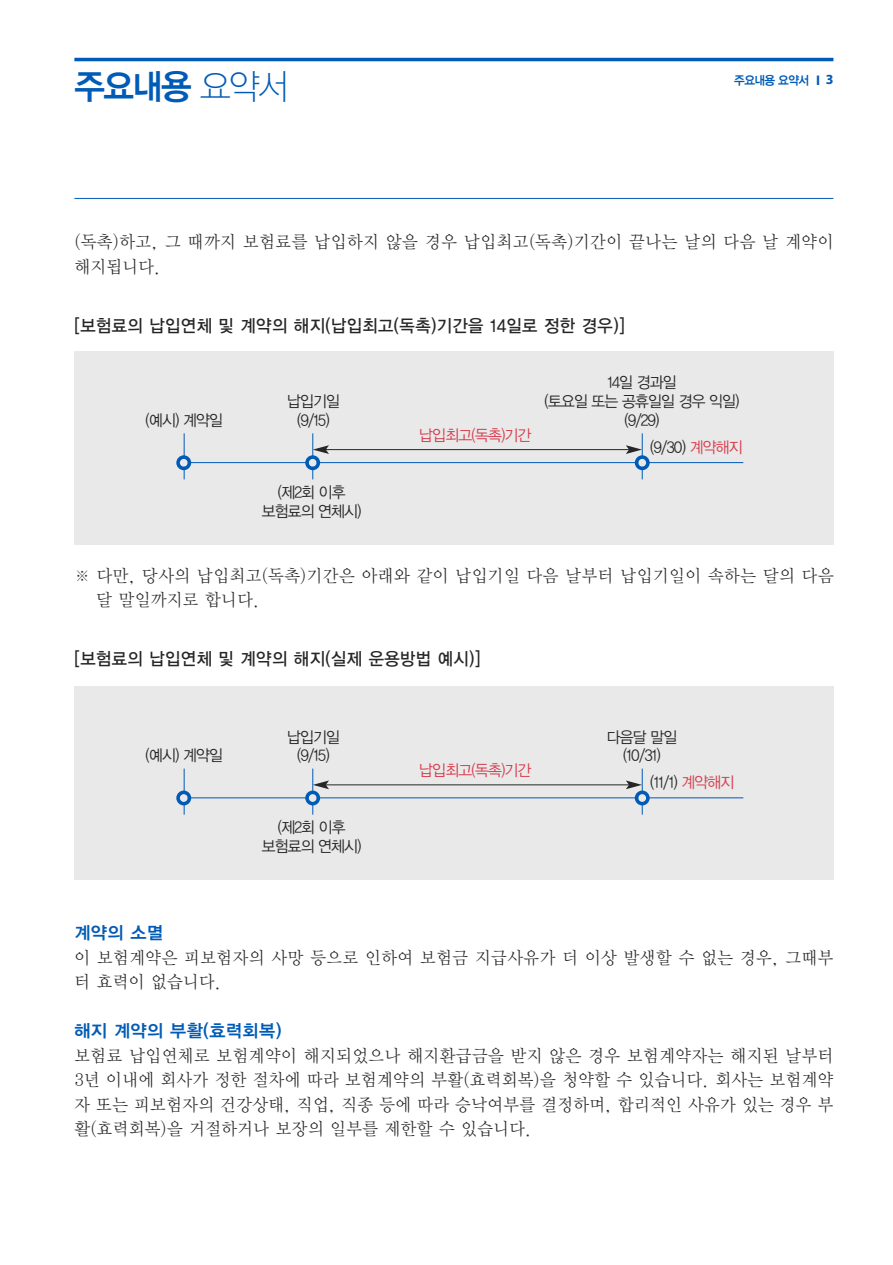
<style>
.page{position:relative;width:893px;height:1265px;background:#fff}
.page>*{position:absolute;margin:0;border:0;box-sizing:border-box;transform-origin:0 0}
.t1{font:35px "YDVYGO34";color:#005bb7;scale:.95 1}
.t2{font:17.5px/24.5px "YDVY Mj O32";letter-spacing:.03em;color:#272627;scale:.95 1}
.t3{font:17.5px "YDVYGO33";letter-spacing:.025em;color:#272627;scale:.95 1}
.t4{font:17.5px "YDVYGO34";letter-spacing:.025em;color:#005bb7}
.t5{font:15.75px/18.9px "YDVYGO32";letter-spacing:-.05em;color:#272627;text-align:center;scale:.95 1}
.t6{font:15.75px "YDVYGO32";letter-spacing:-.05em;color:#d73c4d;scale:.95 1}
.t7{font:12.25px "YDVYGO34";letter-spacing:-.05em;color:#005bb7;scale:.95 1}
.s1{font-family:"YDVYGO31"}
.s2{font-family:"Myriad Pro";font-weight:700;font-size:14px}
.s3{color:#d73c4d}
</style>
<div class="page">
<hr style="left:74px;top:198px;width:759px;height:1px;background:#005bb7">
<div style="left:74px;top:351px;width:759px;height:194px;background:#e9e9e9"></div>
<hr style="left:183px;top:462px;width:560px;height:1px;background:#005bb7">
<hr style="left:326px;top:449px;width:303px;height:1px;background:#272627">
<hr style="left:184px;top:433px;width:1px;height:46px;background:#005bb7">
<hr style="left:312px;top:433px;width:1px;height:46px;background:#005bb7">
<hr style="left:642px;top:433px;width:1px;height:46px;background:#005bb7">
<svg style="left:176px;top:455px;width:15px;height:15px"></svg>
<svg style="left:626px;top:445px;width:24px;height:25px"></svg>
<svg style="left:305px;top:445px;width:24px;height:25px"></svg>
<div style="left:74px;top:686px;width:759px;height:194px;background:#e9e9e9"></div>
<hr style="left:183px;top:797px;width:560px;height:1px;background:#005bb7">
<hr style="left:326px;top:784px;width:303px;height:1px;background:#272627">
<hr style="left:184px;top:769px;width:1px;height:46px;background:#005bb7">
<hr style="left:312px;top:769px;width:1px;height:46px;background:#005bb7">
<hr style="left:642px;top:769px;width:1px;height:46px;background:#005bb7">
<svg style="left:176px;top:791px;width:15px;height:14px"></svg>
<svg style="left:626px;top:780px;width:24px;height:25px"></svg>
<svg style="left:305px;top:780px;width:24px;height:25px"></svg>
<hr style="left:74px;top:58px;width:759px;height:3px;background:#005bb7">
<h1 class="t1" style="left:74px;top:67px;width:227px">주요내용 <span class="s1">요약서</span></h1>
<p class="t7" style="left:734px;top:73px;width:106px">주요내용 요약서 <span class="s2">I 3</span></p>
<p class="t2" style="left:74px;top:230px;width:800px">(독촉)하고, 그 때까지 보험료를 납입하지 않을 경우 납입최고(독촉)기간이 끝나는 날의 다음 날 계약이 해지됩니다.</p>
<p class="t3" style="left:74px;top:315px;width:581px">[보험료의 납입연체 및 계약의 해지(납입최고(독촉)기간을 14일로 정한 경우)]</p>
<p class="t5" style="left:145px;top:411px;width:83px">(예시) 계약일</p>
<p class="t5" style="left:287px;top:392px;width:57px">납입기일 (9/15)</p>
<p class="t5" style="left:262px;top:483px;width:107px">(제2회 이후 보험료의 연체시)</p>
<p class="t6" style="left:419px;top:426px;width:119px">납입최고(독촉)기간</p>
<p class="t5" style="left:544px;top:373px;width:207px">14일 경과일<br>(토요일 또는 공휴일일 경우 익일) (9/29)</p>
<p class="t5" style="left:650px;top:438px;width:99px">(9/30) <span class="s3">계약해지</span></p>
<p class="t2" style="left:97px;top:563px;width:777px;text-indent:-22px">※ 다만, 당사의 납입최고(독촉)기간은 아래와 같이 납입기일 다음 날부터 납입기일이 속하는 달의 다음 달 말일까지로 합니다.</p>
<p class="t3" style="left:74px;top:649px;width:429px">[보험료의 납입연체 및 계약의 해지(실제 운용방법 예시)]</p>
<p class="t5" style="left:145px;top:746px;width:83px">(예시) 계약일</p>
<p class="t5" style="left:287px;top:727px;width:57px">납입기일 (9/15)</p>
<p class="t5" style="left:262px;top:818px;width:107px">(제2회 이후 보험료의 연체시)</p>
<p class="t6" style="left:419px;top:762px;width:119px">납입최고(독촉)기간</p>
<p class="t5" style="left:607px;top:727px;width:76px">다음달 말일 (10/31)</p>
<p class="t5" style="left:650px;top:773px;width:90px">(11/1) <span class="s3">계약해지</span></p>
<p class="t4" style="left:74px;top:923px;width:90px">계약의 소멸</p>
<p class="t2" style="left:74px;top:945px;width:800px">이 보험계약은 피보험자의 사망 등으로 인하여 보험금 지급사유가 더 이상 발생할 수 없는 경우, 그때부 터 효력이 없습니다.</p>
<p class="t4" style="left:74px;top:1021px;width:209px">해지 계약의 부활(효력회복)</p>
<p class="t2" style="left:74px;top:1043px;width:800px;text-align:justify">보험료 납입연체로 보험계약이 해지되었으나 해지환급금을 받지 않은 경우 보험계약자는 해지된 날부터 3년 이내에 회사가 정한 절차에 따라 보험계약의 부활(효력회복)을 청약할 수 있습니다. 회사는 보험계약 자 또는 피보험자의 건강상태, 직업, 직종 등에 따라 승낙여부를 결정하며, 합리적인 사유가 있는 경우 부 활(효력회복)을 거절하거나 보장의 일부를 제한할 수 있습니다.</p>
</div>
